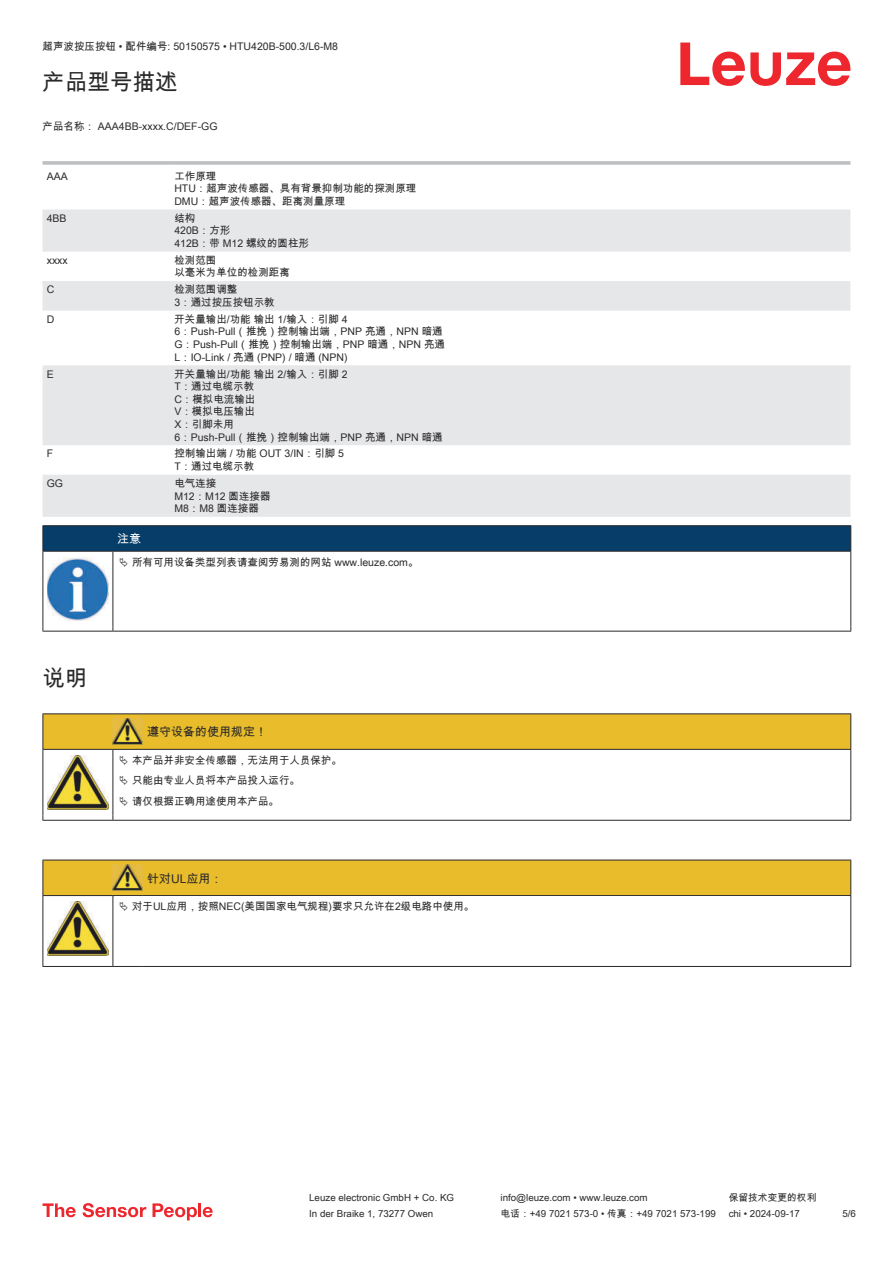
<style>
.page{position:relative;width:893px;height:1263px;background:#fff}
.page>*{position:absolute;margin:0;border:0;box-sizing:border-box;transform-origin:0 0}
.t1{font:22.5px "Arial Unicode MS";color:#2b292a}
.t2{font:12px "Arial Unicode MS";color:#2b292a}
.t3{font:12px "Arial Unicode MS";color:#fff}
.t4{font:10.5px/12.6px "Arial Unicode MS";color:#2b292a}
.t5{font:9.75px "Arial Unicode MS";color:#2b292a}
</style>
<div class="page">
<svg style="left:680px;top:43px;width:170px;height:43px"></svg>
<svg style="left:43px;top:210px;width:807px;height:307px;fill:#e6e7e9"></svg>
<svg style="left:43px;top:161px;width:127px;height:4px"></svg>
<hr style="left:170px;top:161px;width:680px;height:4px;background:#c4c5c7">
<svg style="left:43px;top:1203px;width:33px;height:14px"></svg>
<svg style="left:83px;top:1203px;width:63px;height:14px"></svg>
<svg style="left:153px;top:1203px;width:44px;height:17px"></svg>
<hr style="left:198px;top:1203px;width:3px;height:14px;background:#ed272d">
<svg style="left:203px;top:1207px;width:10px;height:10px"></svg>
<svg style="left:44px;top:552px;width:806px;height:79px"></svg>
<hr style="left:43px;top:525px;width:70px;height:1px;background:#2b292a">
<hr style="left:43px;top:551px;width:70px;height:1px;background:#2b292a">
<hr style="left:113px;top:525px;width:738px;height:1px;background:#2b292a">
<svg style="left:43px;top:526px;width:808px;height:25px;background:#063c67"></svg>
<hr style="left:113px;top:551px;width:738px;height:1px;background:#2b292a">
<hr style="left:43px;top:552px;width:1px;height:75px;background:#2b292a">
<hr style="left:113px;top:552px;width:1px;height:75px;background:#2b292a">
<hr style="left:850px;top:552px;width:1px;height:75px;background:#2b292a">
<hr style="left:43px;top:631px;width:70px;height:1px;background:#2b292a">
<hr style="left:113px;top:631px;width:738px;height:1px;background:#2b292a">
<img style="left:47px;top:558px;width:61px;height:62px">
<div style="left:115px;top:552px;width:734px;height:20px;background:#fff"></div>
<hr style="left:43px;top:713px;width:70px;height:1px;background:#2b292a">
<hr style="left:113px;top:713px;width:30px;height:1px;background:#2b292a">
<hr style="left:143px;top:713px;width:708px;height:1px;background:#2b292a">
<hr style="left:43px;top:820px;width:70px;height:1px;background:#2b292a">
<hr style="left:113px;top:820px;width:30px;height:1px;background:#2b292a">
<hr style="left:143px;top:820px;width:708px;height:1px;background:#2b292a">
<div style="left:44px;top:861px;width:806px;height:34px;background:#e8bc2a"></div>
<hr style="left:43px;top:860px;width:70px;height:1px;background:#2b292a">
<hr style="left:43px;top:860px;width:1px;height:35px;background:#2b292a">
<hr style="left:43px;top:895px;width:70px;height:1px;background:#2b292a">
<hr style="left:113px;top:860px;width:30px;height:1px;background:#2b292a">
<hr style="left:113px;top:895px;width:30px;height:1px;background:#2b292a">
<hr style="left:143px;top:860px;width:708px;height:1px;background:#2b292a">
<hr style="left:850px;top:860px;width:1px;height:35px;background:#2b292a">
<hr style="left:143px;top:895px;width:708px;height:1px;background:#2b292a">
<hr style="left:43px;top:896px;width:1px;height:66px;background:#2b292a">
<hr style="left:113px;top:896px;width:1px;height:66px;background:#2b292a">
<hr style="left:850px;top:896px;width:1px;height:66px;background:#2b292a">
<hr style="left:43px;top:966px;width:70px;height:1px;background:#2b292a">
<hr style="left:113px;top:966px;width:30px;height:1px;background:#2b292a">
<hr style="left:143px;top:966px;width:708px;height:1px;background:#2b292a">
<img style="left:113px;top:864px;width:30px;height:26px">
<img style="left:47px;top:902px;width:61px;height:54px">
<svg style="left:43px;top:714px;width:808px;height:106px"></svg>
<p class="t4" style="left:43px;top:40px;width:297px">超声波按压按钮 • 配件编号: 50150575 • HTU420B-500.3/L6-M8</p>
<h1 class="t1" style="left:43px;top:66px;width:136px">产品型号描述</h1>
<p class="t4" style="left:43px;top:120px;width:177px">产品名称： AAA4BB-xxxx.C/DEF-GG</p>
<p class="t4" style="left:47px;top:169px;width:23px">AAA</p>
<p class="t4" style="left:174px;top:169px;width:244px">工作原理<br>HTU：超声波传感器、具有背景抑制功能的探测原理<br>DMU：超声波传感器、距离测量原理</p>
<p class="t4" style="left:47px;top:211px;width:21px">4BB</p>
<p class="t4" style="left:174px;top:211px;width:136px">结构<br>420B：方形<br>412B：带 M12 螺纹的圆柱形</p>
<p class="t4" style="left:47px;top:254px;width:22px">xxxx</p>
<p class="t4" style="left:174px;top:254px;width:117px">检测范围<br>以毫米为单位的检测距离</p>
<p class="t4" style="left:47px;top:283px;width:9px">C</p>
<p class="t4" style="left:174px;top:283px;width:102px">检测范围调整<br>3：通过按压按钮示教</p>
<p class="t4" style="left:47px;top:313px;width:9px">D</p>
<p class="t4" style="left:174px;top:313px;width:272px">开关量输出/功能 输出 1/输入：引脚 4<br>6：Push-Pull（推挽）控制输出端，PNP 亮通，NPN 暗通<br>G：Push-Pull（推挽）控制输出端，PNP 暗通，NPN 亮通<br>L：IO-Link / 亮通 (PNP) / 暗通 (NPN)</p>
<p class="t4" style="left:47px;top:367px;width:9px">E</p>
<p class="t4" style="left:174px;top:367px;width:270px">开关量输出/功能 输出 2/输入：引脚 2<br>T：通过电缆示教<br>C：模拟电流输出<br>V：模拟电压输出<br>X：引脚未用<br>6：Push-Pull（推挽）控制输出端，PNP 亮通，NPN 暗通</p>
<p class="t4" style="left:47px;top:447px;width:8px">F</p>
<p class="t4" style="left:174px;top:447px;width:171px">控制输出端 / 功能 OUT 3/IN：引脚 5<br>T：通过电缆示教</p>
<p class="t4" style="left:47px;top:477px;width:18px">GG</p>
<p class="t4" style="left:174px;top:477px;width:98px">电气连接<br>M12：M12 圆连接器<br>M8：M8 圆连接器</p>
<p class="t3" style="left:117px;top:530px;width:25px">注意</p>
<p class="t4" style="left:132px;top:556px;width:288px">所有可用设备类型列表请查阅劳易测的网站 www.leuze.com。</p>
<h1 class="t1" style="left:43px;top:662px;width:46px">说明</h1>
<p class="t2" style="left:147px;top:723px;width:121px">遵守设备的使用规定！</p>
<p class="t4" style="left:132px;top:750px;width:211px;line-height:20.2px">本产品并非安全传感器，无法用于人员保护。只能由专业人员将本产品投入运行。<br>请仅根据正确用途使用本产品。</p>
<p class="t2" style="left:147px;top:870px;width:77px">针对UL应用：</p>
<p class="t4" style="left:132px;top:900px;width:344px">对于UL应用，按照NEC(美国国家电气规程)要求只允许在2级电路中使用。</p>
<p class="t5" style="left:309px;top:1191px;width:146px">Leuze electronic GmbH + Co. KG</p>
<p class="t5" style="left:501px;top:1191px;width:149px">info@leuze.com • www.leuze.com</p>
<p class="t5" style="left:729px;top:1191px;width:89px">保留技术变更的权利</p>
<p class="t5" style="left:309px;top:1206px;width:126px">In der Braike 1, 73277 Owen</p>
<p class="t5" style="left:501px;top:1206px;width:217px">电话：+49 7021 573-0 • 传真：+49 7021 573-199</p>
<p class="t5" style="left:729px;top:1206px;width:73px">chi • 2024-09-17</p>
<p class="t5" style="left:842px;top:1206px;width:15px">5/6</p>
</div>
